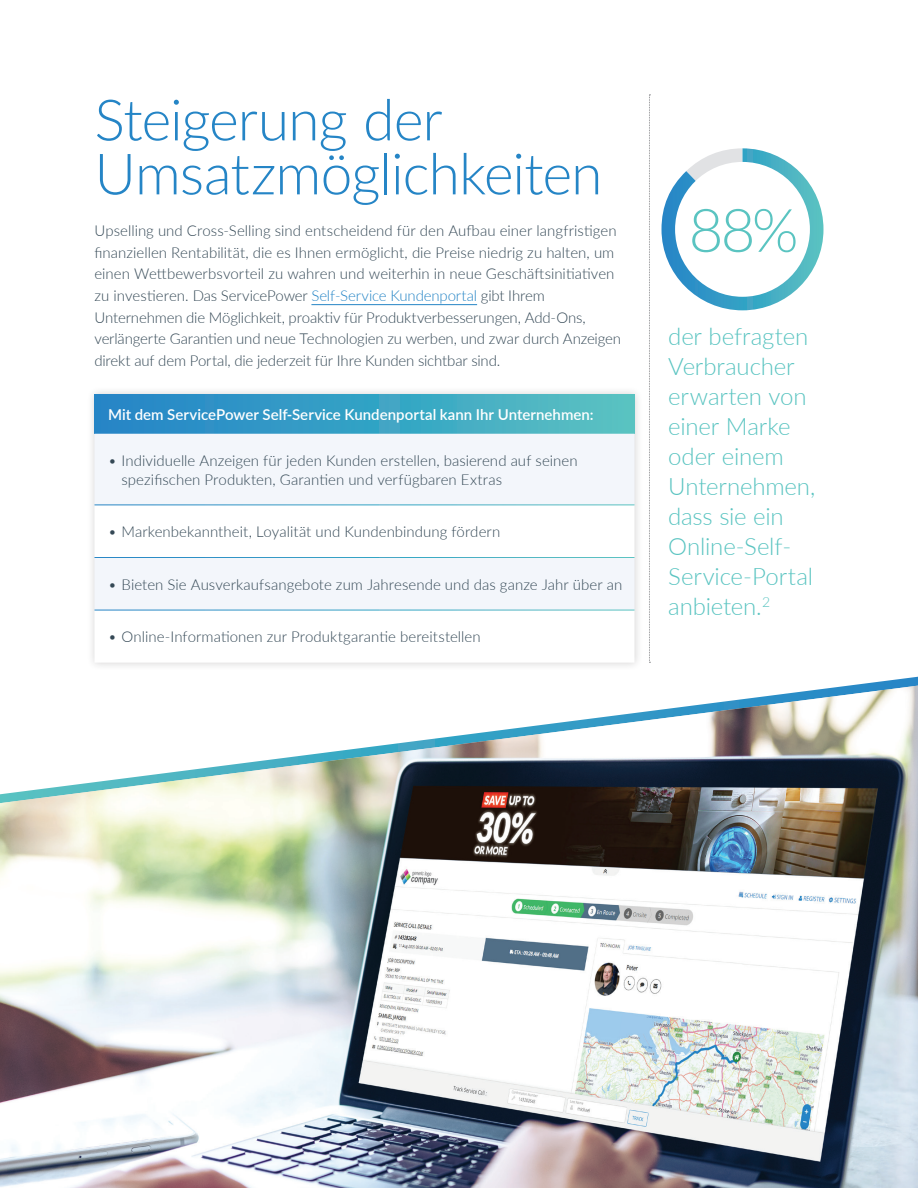
<style>
.page{position:relative;width:918px;height:1188px;background:#fff}
.page>*{position:absolute;margin:0;border:0;box-sizing:border-box;transform-origin:0 0}
.t1{font:300 60px "Lato";color:#5ac4c1}
.t2{font:300 57px/54px "Lato";letter-spacing:-.015em;color:#2585c6}
.t3{font:300 24px/30px "Lato";letter-spacing:-.01em;color:#5ac4c1}
.t4{font:300 15px/21.6px "Lato";color:#344855}
.t5{font:600 15px "Lato";letter-spacing:.005em;color:#fff}
.s1{color:#2585c6}
</style>
<div class="page">
<svg style="left:662px;top:148px;width:162px;height:162px"></svg>
<hr style="left:311px;top:304px;width:166px;height:1px;background:#2585c6">
<svg style="left:649px;top:94px;width:1px;height:569px"></svg>
<img style="left:0;top:686px;width:918px;height:502px">
<div style="left:675px;top:162px;width:135px;height:135px;background:#fff;border-radius:50%"></div>
<div style="left:86px;top:386px;width:557px;height:285px;background:#231f20;opacity:.2"></div>
<div style="left:94px;top:395px;width:540px;height:39px;background:linear-gradient(to right,#2083c7,#56c2c2)"></div>
<div style="left:94px;top:434px;width:540px;height:71px;background:#f3f6fb"></div>
<svg style="left:94px;top:506px;width:540px;height:157px"></svg>
<hr style="left:94px;top:505px;width:540px;height:1px;background:#fff">
<hr style="left:94px;top:557px;width:540px;height:1px;background:#fff">
<hr style="left:94px;top:610px;width:540px;height:1px;background:#fff">
<h2 class="t2" style="left:94px;top:91px;width:509px">Steigerung der<br>Umsatzmöglichkeiten</h2>
<p class="t4" style="left:94px;top:220px;width:528px">Upselling und Cross-Selling sind entscheidend für den Aufbau einer langfristigen finanziellen Rentabilität, die es Ihnen ermöglicht, die Preise niedrig zu halten, um einen Wettbewerbsvorteil zu wahren und weiterhin in neue Geschäftsinitiativen zu investieren. Das ServicePower <span class="s1">Self-Service Kundenportal</span> gibt Ihrem Unternehmen die Möglichkeit, proaktiv für Produktverbesserungen, Add-Ons, verlängerte Garantien und neue Technologien zu werben, und zwar durch Anzeigen direkt auf dem Portal, die jederzeit für Ihre Kunden sichtbar sind.</p>
<p class="t5" style="left:108px;top:404px;width:487px">Mit dem ServicePower Self-Service Kundenportal kann Ihr Unternehmen:</p>
<p class="t4" style="left:122px;top:451px;width:458px;line-height:18.6px;text-indent:-14px">• Individuelle Anzeigen für jeden Kunden erstellen, basierend auf seinen spezifischen Produkten, Garantien und verfügbaren Extras</p>
<p class="t4" style="left:108px;top:520px;width:394px">• Markenbekanntheit, Loyalität und Kundenbindung fördern</p>
<p class="t4" style="left:108px;top:573px;width:516px">• Bieten Sie Ausverkaufsangebote zum Jahresende und das ganze Jahr über an</p>
<p class="t4" style="left:108px;top:626px;width:374px">• Online-Informationen zur Produktgarantie bereitstellen</p>
<h1 class="t1" style="left:689px;top:189px;width:111px">88%</h1>
<h3 class="t3" style="left:668px;top:321px;width:149px">der befragten<br>Verbraucher erwarten von einer Marke oder einem<br>Unternehmen, dass sie ein<br>Online-Self-<br>Service-Portal anbieten.<sup>2</sup></h3>
</div>
